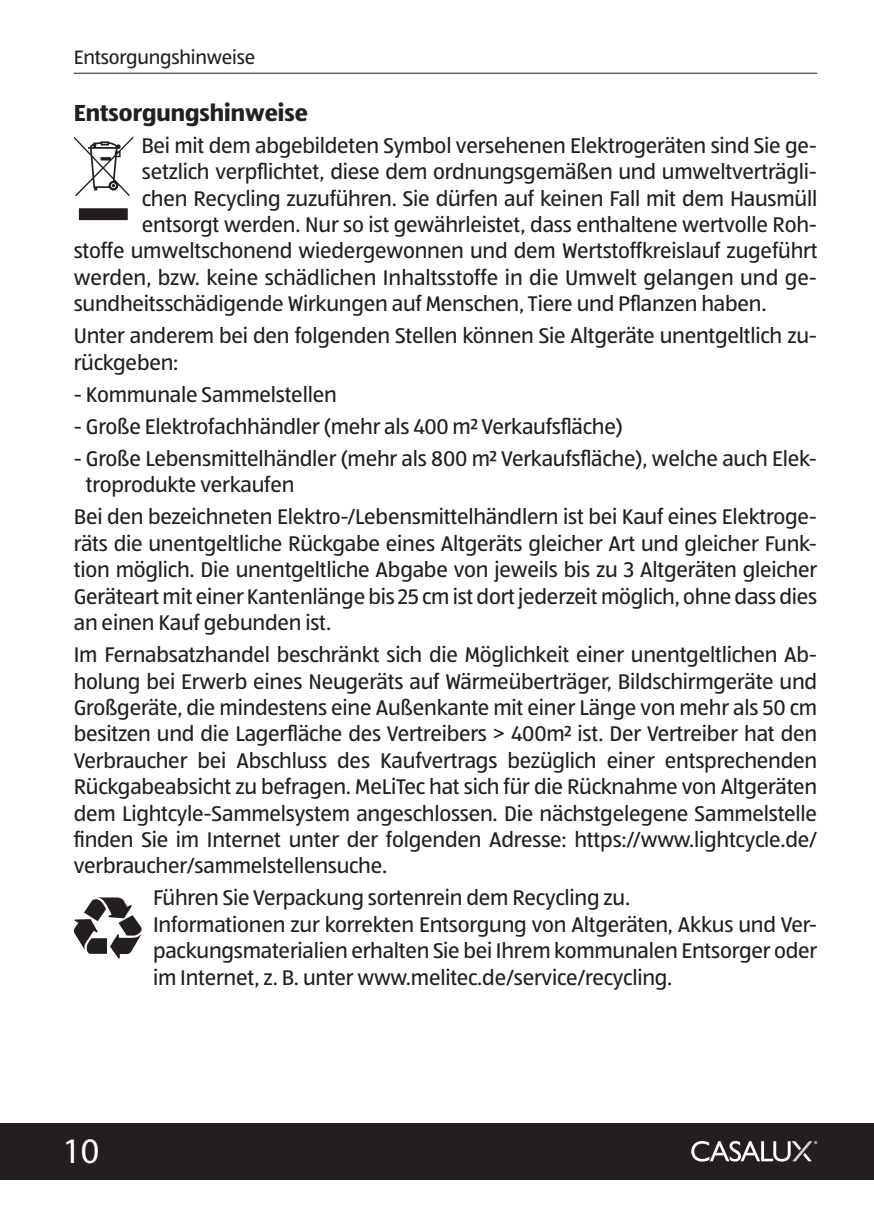
<style>
.page{position:relative;width:874px;height:1225px;background:#fff}
.page>*{position:absolute;margin:0;border:0;box-sizing:border-box;transform-origin:0 0}
.t1{font:36px "Myriad Pro";color:#fff}
.t2{font:700 24px "ALDISUEDOT";color:#231f20}
.t3{font:22px/26.4px "ALDISUEDOT";letter-spacing:-.01em;color:#231f20;text-align:justify}
.t4{font:20px "ALDISUEDOT";letter-spacing:-.01em;color:#231f20}
</style>
<div class="page">
<div style="left:0;top:1123px;width:856px;height:56px;background:#231f20"></div>
<div style="left:856px;top:1123px;width:17px;height:56px;background:#231f20"></div>
<hr style="left:74px;top:73px;width:742px;height:1px;background:#231f20">
<svg style="left:691px;top:1141px;width:125px;height:20px"></svg>
<svg style="left:74px;top:136px;width:59px;height:84px"></svg>
<svg style="left:74px;top:897px;width:68px;height:61px"></svg>
<p class="t4" style="left:74px;top:45px;width:183px">Entsorgungshinweise</p>
<p class="t2" style="left:74px;top:96px;width:235px">Entsorgungshinweise</p>
<p class="t3" style="left:141px;top:131px;width:677px">Bei mit dem abgebildeten Symbol versehenen Elektrogeräten sind Sie ge-</p>
<p class="t3" style="left:142px;top:158px;width:676px">setzlich verpflichtet, diese dem ordnungsgemäßen und umweltverträgli-</p>
<p class="t3" style="left:142px;top:184px;width:676px">chen Recycling zuzuführen. Sie dürfen auf keinen Fall mit dem Hausmüll</p>
<p class="t3" style="left:142px;top:211px;width:676px">entsorgt werden. Nur so ist gewährleistet, dass enthaltene wertvolle Roh-</p>
<p class="t3" style="left:74px;top:237px;width:745px">stoffe umweltschonend wiedergewonnen und dem Wertstoffkreislauf zugeführt</p>
<p class="t3" style="left:74px;top:263px;width:744px">werden, bzw. keine schädlichen Inhaltsstoffe in die Umwelt gelangen und ge-</p>
<p class="t3" style="left:74px;top:290px;width:694px">sundheitsschädigende Wirkungen auf Menschen, Tiere und Pflanzen haben.</p>
<p class="t3" style="left:74px;top:322px;width:744px">Unter anderem bei den folgenden Stellen können Sie Altgeräte unentgeltlich zu&shy;rückgeben:</p>
<p class="t3" style="left:74px;top:380px;width:264px">- Kommunale Sammelstellen</p>
<p class="t3" style="left:74px;top:412px;width:550px">- Große Elektrofachhändler (mehr als 400 m² Verkaufsfläche)</p>
<p class="t3" style="left:86px;top:444px;width:732px;text-indent:-12px">- Große Lebensmittelhändler (mehr als 800 m² Verkaufsfläche), welche auch Elek&shy;troprodukte verkaufen</p>
<p class="t3" style="left:74px;top:503px;width:744px">Bei den bezeichneten Elektro-/Lebensmittelhändlern ist bei Kauf eines Elektroge&shy;räts die unentgeltliche Rückgabe eines Altgeräts gleicher Art und gleicher Funk&shy;tion möglich. Die unentgeltliche Abgabe von jeweils bis zu 3 Altgeräten gleicher Geräteart mit einer Kantenlänge bis 25 cm ist dort jederzeit möglich, ohne dass dies an einen Kauf gebunden ist.</p>
<p class="t3" style="left:74px;top:641px;width:744px">Im Fernabsatzhandel beschränkt sich die Möglichkeit einer unentgeltlichen Ab&shy;holung bei Erwerb eines Neugeräts auf Wärmeüberträger, Bildschirmgeräte und Großgeräte, die mindestens eine Außenkante mit einer Länge von mehr als 50 cm besitzen und die Lagerfläche des Vertreibers &gt; 400m² ist. Der Vertreiber hat den Verbraucher bei Abschluss des Kaufvertrags bezüglich einer entsprechenden Rückgabeabsicht zu befragen. MeLiTec hat sich für die Rücknahme von Altgeräten dem Lightcyle-Sammelsystem angeschlossen. Die nächstgelegene Sammelstelle finden Sie im Internet unter der folgenden Adresse: https://www.lightcycle.de/ verbraucher/sammelstellensuche.</p>
<p class="t3" style="left:153px;top:884px;width:478px">Führen Sie Verpackung sortenrein dem Recycling zu.</p>
<p class="t3" style="left:153px;top:910px;width:665px">Informationen zur korrekten Entsorgung von Altgeräten, Akkus und Ver&shy;packungsmaterialien erhalten Sie bei Ihrem kommunalen Entsorger oder im Internet, z. B. unter www.melitec.de/service/recycling.</p>
<h1 class="t1" style="left:62px;top:1130px;width:38px">10</h1>
</div>
